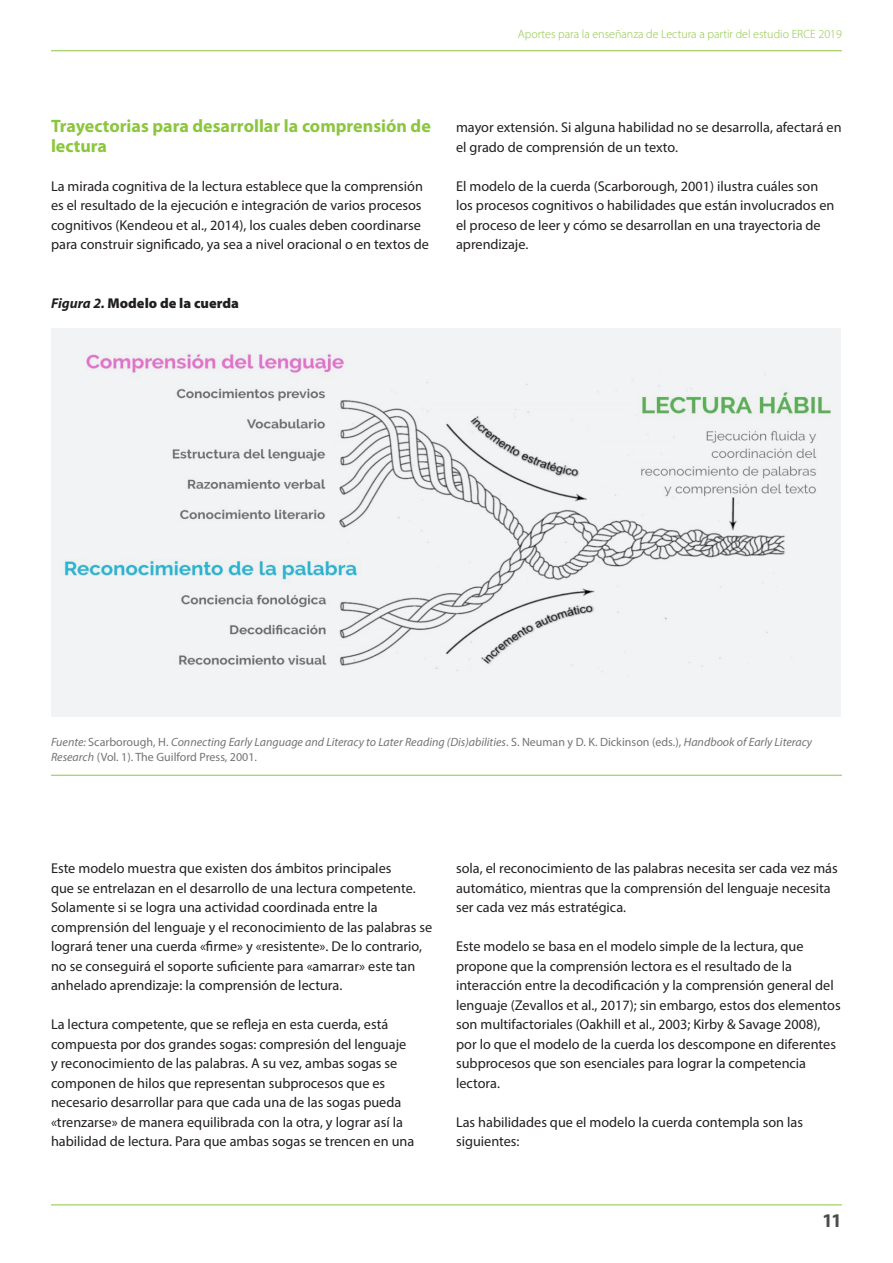
<style>
.page{position:relative;width:893px;height:1263px;background:#fff}
.page>*{position:absolute;margin:0;border:0;box-sizing:border-box;transform-origin:0 0}
.t1{font:700 19.5px "Myriad Pro";color:#4b4c4d}
.A-_SUBTITTLE{font:700 18px/19.5px "Myriad Pro";color:#8bc63e}
.A-_BODYTEXT{font:14.25px/19.5px "Myriad Pro";color:#231f20}
.A-_BODYTEXT-2{font:900 14.25px "Myriad Pro";color:#231f20}
.A-_NOTA{font:italic 12px/15px "Myriad Pro";color:#737477}
.t2{font:300 12px "Myriad Pro";color:#8bc63e}
.s1{font-weight:700;font-style:italic}
.s2{font-style:normal}
</style>
<div class="page">
<hr style="left:51px;top:50px;width:791px;height:1px;background:#8bc63e">
<hr style="left:51px;top:1204px;width:791px;height:1px;background:#8bc63e">
<div style="left:52px;top:328px;width:789px;height:388px;background:#f2f3f4"></div>
<img style="left:51px;top:331px;width:780px;height:365px">
<hr style="left:51px;top:775px;width:791px;height:1px;background:#8bc63e">
<p class="t2" style="left:518px;top:26px;width:326px">Aportes para la enseñanza de Lectura a partir del estudio ERCE 2019</p>
<p class="A-_SUBTITTLE" style="left:51px;top:116px;width:381px">Trayectorias para desarrollar la comprensión de lectura</p>
<p class="A-_BODYTEXT" style="left:51px;top:176px;width:379px">La mirada cognitiva de la lectura establece que la comprensión es el resultado de la ejecución e integración de varios procesos cognitivos (Kendeou et al., 2014), los cuales deben coordinarse para construir significado, ya sea a nivel oracional o en textos de</p>
<p class="A-_BODYTEXT-2" style="left:51px;top:293px;width:189px"><span class="s1">Figura 2.</span> Modelo de la cuerda</p>
<p class="A-_BODYTEXT" style="left:456px;top:117px;width:387px">mayor extensión. Si alguna habilidad no se desarrolla, afectará en el grado de comprensión de un texto.</p>
<p class="A-_BODYTEXT" style="left:456px;top:176px;width:380px">El modelo de la cuerda (Scarborough, 2001) ilustra cuáles son los procesos cognitivos o habilidades que están involucrados en el proceso de leer y cómo se desarrollan en una trayectoria de aprendizaje.</p>
<p class="A-_NOTA" style="left:51px;top:734px;width:763px">Fuente: <span class="s2">Scarborough, H.</span> Connecting Early Language and Literacy to Later Reading (Dis)abilities<span class="s2">. S. Neuman y D. K. Dickinson (eds.),</span> Handbook of Early Literacy<br>Research <span class="s2">(Vol. 1). The Guilford Press, 2001.</span></p>
<p class="A-_BODYTEXT" style="left:51px;top:858px;width:383px">Este modelo muestra que existen dos ámbitos principales<br>que se entrelazan en el desarrollo de una lectura competente.<br>Solamente si se logra una actividad coordinada entre la comprensión del lenguaje y el reconocimiento de las palabras se logrará tener una cuerda «firme» y «resistente». De lo contrario, no se conseguirá el soporte suficiente para «amarrar» este tan anhelado aprendizaje: la comprensión de lectura.</p>
<p class="A-_BODYTEXT" style="left:51px;top:1014px;width:365px">La lectura competente, que se refleja en esta cuerda, está compuesta por dos grandes sogas: compresión del lenguaje y reconocimiento de las palabras. A su vez, ambas sogas se componen de hilos que representan subprocesos que es necesario desarrollar para que cada una de las sogas pueda «trenzarse» de manera equilibrada con la otra, y lograr así la habilidad de lectura. Para que ambas sogas se trencen en una</p>
<p class="A-_BODYTEXT" style="left:456px;top:858px;width:383px">sola, el reconocimiento de las palabras necesita ser cada vez más automático, mientras que la comprensión del lenguaje necesita ser cada vez más estratégica.</p>
<p class="A-_BODYTEXT" style="left:456px;top:936px;width:386px">Este modelo se basa en el modelo simple de la lectura, que propone que la comprensión lectora es el resultado de la interacción entre la decodificación y la comprensión general del lenguaje (Zevallos et al., 2017); sin embargo, estos dos elementos son multifactoriales (Oakhill et al., 2003; Kirby &amp; Savage 2008), por lo que el modelo de la cuerda los descompone en diferentes subprocesos que son esenciales para lograr la competencia lectora.</p>
<p class="A-_BODYTEXT" style="left:456px;top:1112px;width:348px">Las habilidades que el modelo la cuerda contempla son las siguientes:</p>
<h1 class="t1" style="left:822px;top:1208px;width:21px">11</h1>
</div>
